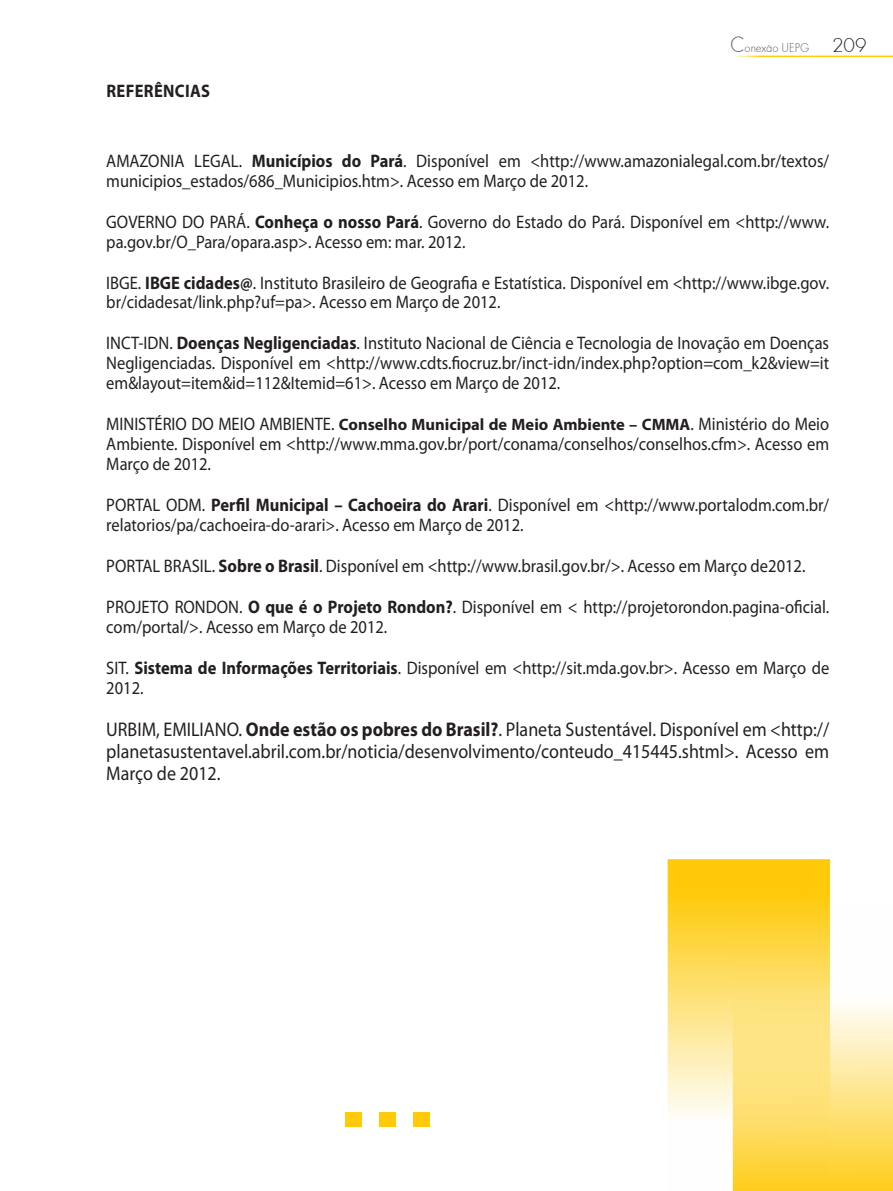
<style>
.page{position:relative;width:893px;height:1191px;background:#fff}
.page>*{position:absolute;margin:0;border:0;box-sizing:border-box;transform-origin:0 0}
.t1{font:21px "Futura TEE Ligh";color:#231f20}
.t2{font:19.8px/21.6px "Myriad Pro";color:#231f20;text-align:justify;scale:.91 1}
.t3{font:18.15px/19.8px "Myriad Pro";color:#231f20;scale:.91 1}
.t4{font:700 18.15px "Myriad Pro";letter-spacing:.02em;color:#231f20;scale:.91 1}
.t5{font:13.2px "Futura TEE Ligh";color:#57585a;scale:.91 1}
.s1{font-size:23.1px}
.s2{font-weight:700}
.s3{font-weight:700;font-size:16.5px}
</style>
<div class="page">
<hr style="left:730px;top:56px;width:163px;height:1px;background:#feca0a">
<svg style="left:830px;top:1005px;width:63px;height:186px;background:#fee487"></svg>
<svg style="left:668px;top:859px;width:162px;height:332px;background:#fede6b"></svg>
<div style="left:346px;top:1112px;width:16px;height:15px;background:#feca0a"></div>
<div style="left:379px;top:1112px;width:17px;height:15px;background:#feca0a"></div>
<div style="left:413px;top:1112px;width:16px;height:15px;background:#feca0a"></div>
<p class="t4" style="left:106px;top:79px;width:115px">Referências</p>
<p class="t5" style="left:730px;top:40px;width:88px"><span class="s1">C</span>onexao UEPG</p>
<p class="t5" style="left:768px;top:36px;width:4px">-</p>
<p class="t1" style="left:832px;top:33px;width:36px">209</p>
<p class="t3" style="left:106px;top:151px;width:796px">AMAZONIA LEGAL. <span class="s2">Municípios do Pará</span>. Disponível em &lt;http://www.amazonialegal.com.br/textos/ municipios_estados/686_Municipios.htm&gt;. Acesso em Março de 2012.</p>
<p class="t3" style="left:106px;top:211px;width:796px">GOVERNO DO PARÁ. <span class="s2">Conheça o nosso Pará</span>. Governo do Estado do Pará. Disponível em &lt;http://www. pa.gov.br/O_Para/opara.asp&gt;. Acesso em: mar. 2012.</p>
<p class="t3" style="left:106px;top:272px;width:796px">IBGE. <span class="s2">IBGE cidades@</span>. Instituto Brasileiro de Geografia e Estatística. Disponível em &lt;http://www.ibge.gov. br/cidadesat/link.php?uf=pa&gt;. Acesso em Março de 2012.</p>
<p class="t3" style="left:106px;top:333px;width:796px;text-align:justify">INCT-IDN. <span class="s2">Doenças Negligenciadas</span>. Instituto Nacional de Ciência e Tecnologia de Inovação em Doenças Negligenciadas. Disponível em &lt;http://www.cdts.fiocruz.br/inct-idn/index.php?option=com_k2&amp;view=it em&amp;layout=item&amp;id=112&amp;Itemid=61&gt;. Acesso em Março de 2012.</p>
<p class="t3" style="left:106px;top:414px;width:796px;text-align:justify">MINISTÉRIO DO MEIO AMBIENTE. <span class="s3">Conselho Municipal de Meio Ambiente – CMMA</span>. Ministério do Meio Ambiente. Disponível em &lt;http://www.mma.gov.br/port/conama/conselhos/conselhos.cfm&gt;. Acesso em Março de 2012.</p>
<p class="t3" style="left:106px;top:494px;width:796px">PORTAL ODM. <span class="s2">Perfil Municipal – Cachoeira do Arari</span>. Disponível em &lt;http://www.portalodm.com.br/ relatorios/pa/cachoeira-do-arari&gt;. Acesso em Março de 2012.</p>
<p class="t3" style="left:106px;top:555px;width:770px">PORTAL BRASIL. <span class="s2">Sobre o Brasil</span>. Disponível em &lt;http://www.brasil.gov.br/&gt;. Acesso em Março de2012.</p>
<p class="t3" style="left:106px;top:596px;width:796px">PROJETO RONDON. <span class="s2">O que é o Projeto Rondon?</span>. Disponível em &lt; http://projetorondon.pagina-oficial. com/portal/&gt;. Acesso em Março de 2012.</p>
<p class="t3" style="left:106px;top:657px;width:796px">SIT. <span class="s2">Sistema de Informações Territoriais</span>. Disponível em &lt;http://sit.mda.gov.br&gt;. Acesso em Março de<br>2012.</p>
<p class="t2" style="left:106px;top:718px;width:796px">URBIM, EMILIANO. <span class="s2">Onde estão os pobres do Brasil?</span>. Planeta Sustentável. Disponível em &lt;http:// planetasustentavel.abril.com.br/noticia/desenvolvimento/conteudo_415445.shtml&gt;. Acesso em Março de 2012.</p>
</div>
